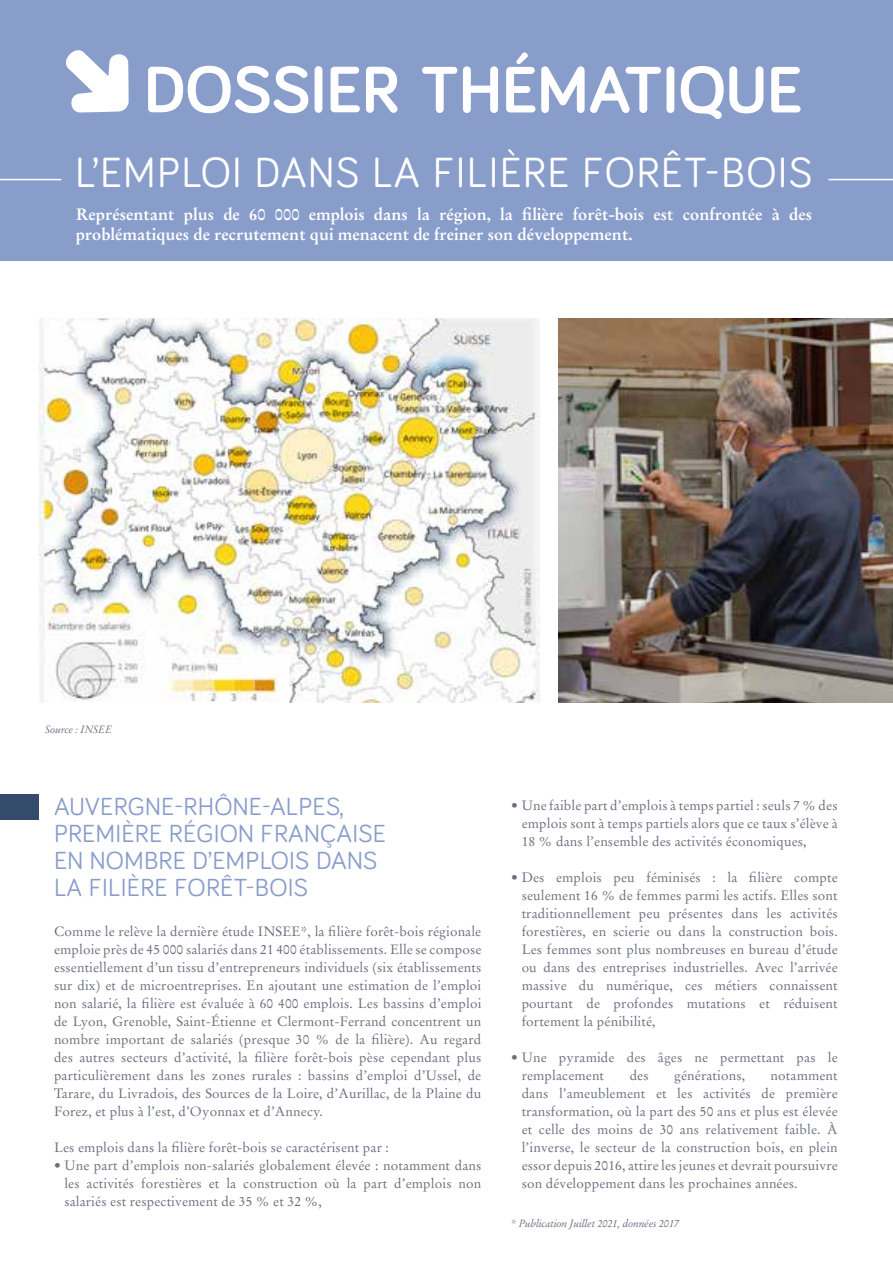
<style>
.page{position:relative;width:893px;height:1263px;background:#fff}
.page>*{position:absolute;margin:0;border:0;box-sizing:border-box;transform-origin:0 0}
.t1{font:700 67.65px "Bariol";color:#fff}
.t2{font:43.5px "Bariol";letter-spacing:.03em;color:#fff}
.t3{font:25.5px/27px "Bariol";letter-spacing:.01em;color:#899dcb}
.t4{font:700 16.5px/19.8px "Stempel Garamond";color:#fff}
.t5{font:13.5px/18px "Stempel Garamond";letter-spacing:.01em;color:#6a707f;text-align:justify}
.t6{font:italic 10.5px "Stempel Garamond";letter-spacing:-.02em;color:#6a707f}
</style>
<div class="page">
<div style="left:0;top:0;width:893px;height:261px;background:#899dcb"></div>
<svg style="left:61px;top:50px;width:68px;height:130px"></svg>
<hr style="left:828px;top:179px;width:65px;height:1px;background:#fff">
<hr style="left:0;top:179px;width:61px;height:1px;background:#fff">
<div style="left:0;top:795px;width:39px;height:25px;background:#344b6b"></div>
<img style="left:559px;top:318px;width:334px;height:384px">
<img style="left:39px;top:318px;width:501px;height:384px">
<h1 class="t1" style="left:144px;top:43px;width:660px">DOSSIER THÉMATIQUE</h1>
<h2 class="t2" style="left:75px;top:143px;width:739px">L’EMPLOI DANS LA FILIÈRE FORÊT-BOIS</h2>
<p class="t4" style="left:76px;top:204px;width:738px">Représentant plus de 60 000 emplois dans la région, la filière forêt-bois est confrontée à des problématiques de recrutement qui menacent de freiner son développement.</p>
<p class="t6" style="left:45px;top:723px;width:68px">Source : INSEE</p>
<h3 class="t3" style="left:54px;top:791px;width:334px">AUVERGNE-RHÔNE-ALPES,<br>PREMIÈRE RÉGION FRANÇAISE<br>EN NOMBRE D’EMPLOIS DANS<br>LA FILIÈRE FORÊT-BOIS</h3>
<p class="t5" style="left:54px;top:922px;width:429px">Comme le relève la dernière étude INSEE*, la filière forêt-bois régionale emploie près de 45 000 salariés dans 21 400 établissements. Elle se compose essentiellement d’un tissu d’entrepreneurs individuels (six établissements sur dix) et de microentreprises. En ajoutant une estimation de l’emploi non salarié, la filière est évaluée à 60 400 emplois. Les bassins d’emploi de Lyon, Grenoble, Saint-Étienne et Clermont-Ferrand concentrent un nombre important de salariés (presque 30 % de la filière). Au regard des autres secteurs d’activité, la filière forêt-bois pèse cependant plus particulièrement dans les zones rurales : bassins d’emploi d’Ussel, de Tarare, du Livradois, des Sources de la Loire, d’Aurillac, de la Plaine du Forez, et plus à l’est, d’Oyonnax et d’Annecy.</p>
<p class="t5" style="left:54px;top:1138px;width:336px">Les emplois dans la filière forêt-bois se caractérisent par :</p>
<p class="t5" style="left:64px;top:1156px;width:418px;text-indent:-10px">• Une part d’emplois non-salariés globalement élevée : notamment dans les activités forestières et la construction où la part d’emplois non salariés est respectivement de 35 % et 32 %,</p>
<p class="t5" style="left:522px;top:796px;width:318px;text-indent:-10px">• Une faible part d’emplois à temps partiel : seuls 7 % des emplois sont à temps partiels alors que ce taux s’élève à 18 % dans l’ensemble des activités économiques,</p>
<p class="t5" style="left:522px;top:868px;width:318px;text-indent:-10px">• Des emplois peu féminisés : la filière compte seulement 16 % de femmes parmi les actifs. Elles sont traditionnellement peu présentes dans les activités forestières, en scierie ou dans la construction bois.<br>Les femmes sont plus nombreuses en bureau d’étude ou dans des entreprises industrielles. Avec l’arrivée massive du numérique, ces métiers connaissent pourtant de profondes mutations et réduisent fortement la pénibilité,</p>
<p class="t5" style="left:522px;top:1048px;width:318px;text-indent:-10px">• Une pyramide des âges ne permettant pas le remplacement</p>
<p class="t5" style="left:630px;top:1066px;width:21px">des</p>
<p class="t5" style="left:674px;top:1066px;width:72px">générations,</p>
<p class="t5" style="left:522px;top:1066px;width:318px;text-indent:249px">notamment dans l’ameublement et les activités de première transformation, où la part des 50 ans et plus est élevée et celle des moins de 30 ans relativement faible. À l’inverse, le secteur de la construction bois, en plein essor depuis 2016, attire les jeunes et devrait poursuivre son développement dans les prochaines années.</p>
<p class="t6" style="left:511px;top:1217px;width:169px">* Publication Juillet 2021, données 2017</p>
</div>
